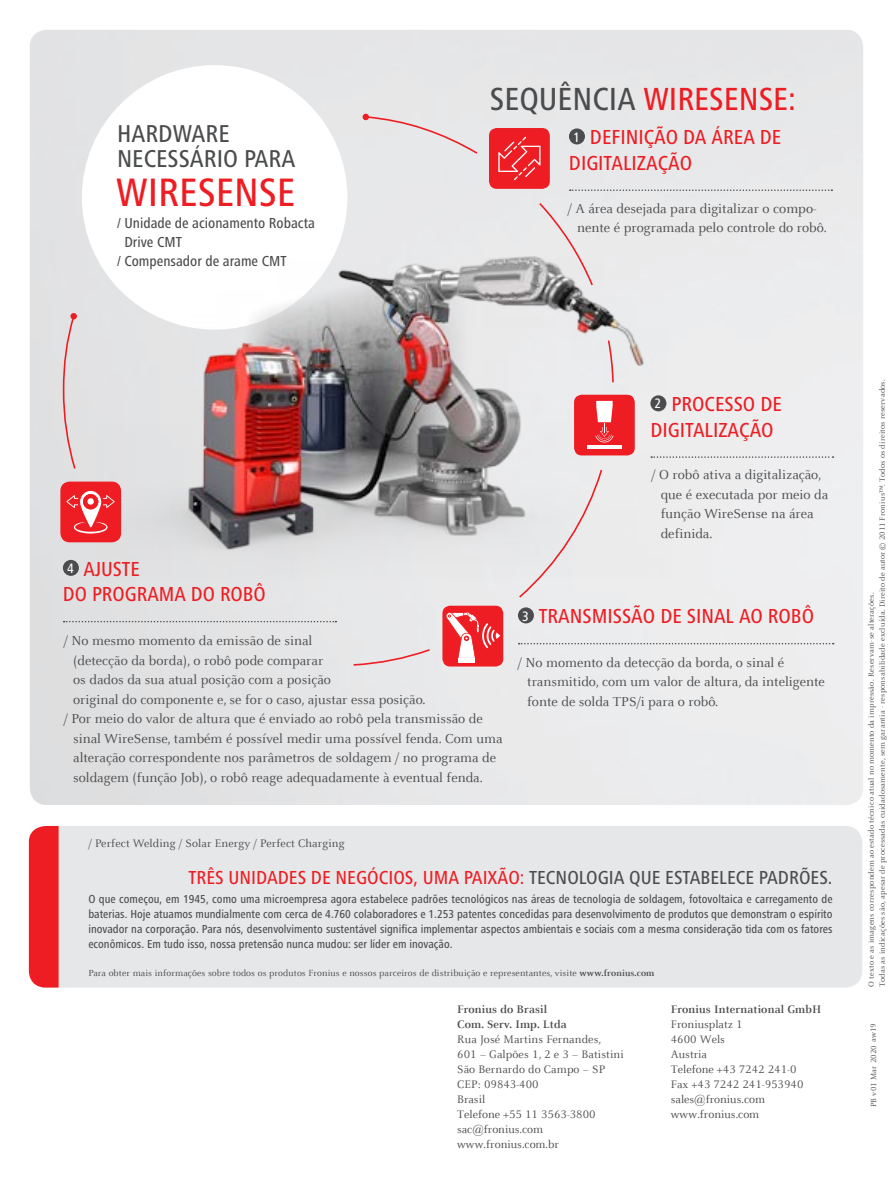
<style>
.page{position:relative;width:893px;height:1191px;background:#fff}
.page>*{position:absolute;margin:0;border:0;box-sizing:border-box;transform-origin:0 0}
.t1{font:500 condensed 41.1px "Frutiger Next LTW1 G";color:#ee1d23}
.t2{font:500 condensed 33.15px "Frutiger Next LTW1 G";color:#4b4c4d}
.t3{font:500 condensed 33.15px "Frutiger Next LTW1 G";color:#ee1d23}
.t4{font:500 condensed 25.2px/25.5px "Frutiger Next LTW1 G";color:#4b4c4d}
.t5{font:500 condensed 21px/25.5px "Frutiger Next LTW1 G";color:#ee1d23}
.t6{font:500 condensed 19.5px "Frutiger Next LTW1 G";color:#ee1d23}
.t7{font:500 condensed 15px "Frutiger Next LTW1 G";color:#4b4c4d}
.t8{font:14.25px/19.5px "Celeste Offc Pro";color:#4b4c4d}
.t9{font:500 condensed 12px/15px "Frutiger Next LTW1 G";color:#4b4c4d;text-align:justify}
.t10{font:12px/15px "Celeste Offc Pro";color:#4b4c4d}
.t11{font:700 12px/15px "Celeste Offc Pro";letter-spacing:.01em;color:#4b4c4d}
.t12{font:9.75px "Celeste Offc Pro";letter-spacing:.01em;color:#4b4c4d}
.t13{font:8.25px/11.2px "Celeste Offc Pro";letter-spacing:.02em;color:#4b4c4d}
.s1{color:#ee1d23}
.s2{font-size:14.1px;color:#fff}
.s3{color:#4b4c4d}
.s4{font-weight:700}
</style>
<div class="page">
<div style="left:59px;top:826px;width:803px;height:161px;background:#e6e7e9"></div>
<div style="left:29px;top:826px;width:30px;height:161px;background:#ee1d23"></div>
<img style="left:30px;top:30px;width:833px;height:775px">
<div style="left:82px;top:65px;width:265px;height:264px;background:#fff;border-radius:50%"></div>
<img style="left:97px;top:232px;width:574px;height:346px">
<svg style="left:62px;top:314px;width:15px;height:156px;background:#e2cccd"></svg>
<div style="left:70px;top:313px;width:7px;height:6px;background:#ee1d23;border-radius:50%"></div>
<svg style="left:363px;top:114px;width:116px;height:41px;background:#e7dedf"></svg>
<svg style="left:538px;top:201px;width:56px;height:86px;background:#dfd8da"></svg>
<svg style="left:607px;top:339px;width:8px;height:45px"></svg>
<div style="left:517px;top:468px;width:86px;height:131px;background:#eaebec"></div>
<svg style="left:352px;top:648px;width:80px;height:18px"></svg>
<div style="left:574px;top:395px;width:61px;height:60px;background:#ee1d23;border-radius:8px"></div>
<svg style="left:595px;top:401px;width:18px;height:41px"></svg>
<hr style="left:587px;top:445px;width:35px;height:4px;background:#fff">
<div style="left:60px;top:481px;width:61px;height:61px;background:#ee1d23;border-radius:9px"></div>
<svg style="left:66px;top:490px;width:49px;height:44px"></svg>
<div style="left:489px;top:128px;width:61px;height:61px;background:#ee1d23;border-radius:8px"></div>
<svg style="left:498px;top:137px;width:42px;height:43px"></svg>
<div style="left:442px;top:605px;width:61px;height:61px;background:#ee1d23;border-radius:8px"></div>
<svg style="left:446px;top:612px;width:54px;height:46px"></svg>
<hr style="left:458px;top:659px;width:17px;height:4px;background:#fff">
<svg style="left:570px;top:189px;width:262px;height:2px"></svg>
<div style="left:569px;top:128px;width:16px;height:16px;background:#4b4c4d;border-radius:50%"></div>
<svg style="left:64px;top:621px;width:272px;height:1px"></svg>
<div style="left:63px;top:560px;width:16px;height:16px;background:#4b4c4d;border-radius:50%"></div>
<svg style="left:519px;top:643px;width:315px;height:1px"></svg>
<div style="left:518px;top:607px;width:16px;height:16px;background:#4b4c4d;border-radius:50%"></div>
<svg style="left:651px;top:456px;width:182px;height:2px"></svg>
<div style="left:650px;top:395px;width:16px;height:16px;background:#4b4c4d;border-radius:50%"></div>
<h3 class="t4" style="left:117px;top:121px;width:177px">hardware necessário para</h3>
<h1 class="t1" style="left:116px;top:169px;width:181px">wiresense</h1>
<p class="t7" style="left:117px;top:214px;width:199px">/ Unidade de acionamento Robacta</p>
<p class="t7" style="left:124px;top:233px;width:59px">Drive CMT</p>
<p class="t7" style="left:117px;top:253px;width:171px">/ Compensador de arame CMT</p>
<h2 class="t2" style="left:490px;top:80px;width:171px">SEQUÊNCIA <span class="s1">WIRESENSE</span></h2>
<h2 class="t3" style="left:788px;top:80px;width:9px">:</h2>
<h3 class="t5" style="left:569px;top:125px;width:211px"><span class="s2">1</span> DEFINIÇÃO DA ÁREA DE<br>DI GITALIZAÇÃO</h3>
<p class="t8" style="left:577px;top:198px;width:251px;text-indent:-9px">/ A área desejada para digitalizar o compo&shy;nente é programada pelo controle do robô.</p>
<h3 class="t5" style="left:63px;top:556px;width:204px"><span class="s2">4</span> AJUSTE<br>DO PROGRAMA DO ROBÔ</h3>
<p class="t8" style="left:64px;top:631px;width:250px">/ No mesmo momento da emissão de sinal</p>
<p class="t8" style="left:73px;top:650px;width:252px">(detecção da borda), o robô pode comparar</p>
<p class="t8" style="left:73px;top:670px;width:259px">os dados da sua atual posição com a posição</p>
<p class="t8" style="left:73px;top:689px;width:354px">original do componente e, se for o caso, ajustar essa posição.</p>
<p class="t8" style="left:64px;top:709px;width:420px">/ Por meio do valor de altura que é enviado ao robô pela transmissão de</p>
<p class="t8" style="left:73px;top:728px;width:431px">sinal WireSense, também é possível medir uma possível fenda. Com uma</p>
<p class="t8" style="left:73px;top:748px;width:424px">alteração correspondente nos parâmetros de soldagem / no programa de</p>
<p class="t8" style="left:73px;top:767px;width:411px">soldagem (função Job), o robô reage adequadamente à eventual fenda.</p>
<h3 class="t5" style="left:650px;top:391px;width:130px"><span class="s2">2</span> PROCESSO DE<br>DI GITALIZAÇÃO</h3>
<p class="t8" style="left:661px;top:465px;width:169px;text-indent:-9px">/ O robô ativa a digitalização, que é executada por meio da função WireSense na área definida.</p>
<h3 class="t5" style="left:522px;top:603px;width:293px"><span class="s2">3</span> TRANS MISSÃO DE SINAL AO ROBÔ</h3>
<p class="t8" style="left:527px;top:652px;width:299px;text-indent:-9px">/ No momento da detecção da borda, o sinal é transmitido, com um valor de altura, da inteligente fonte de solda TPS/i para o robô.</p>
<p class="t10" style="left:88px;top:836px;width:258px">/ Perfect Welding / Solar Energy / Perfect Charging</p>
<h3 class="t6" style="left:188px;top:866px;width:646px">TRÊS UNIDADES DE NEGÓCIOS, UMA PAIXÃO: <span class="s3">TECNOLOGIA QUE ESTABELECE PADRÕES.</span></h3>
<p class="t9" style="left:88px;top:891px;width:746px">O que começou, em 1945, como uma microempresa agora estabelece padrões tecnológicos nas áreas de tecnologia de soldagem, fotovoltaica e carregamento de baterias. Hoje atuamos mundialmente com cerca de 4.760 colaboradores e 1.253 patentes concedidas para desenvolvimento de produtos que demonstram o espírito inovador na corporação. Para nós, desenvolvimento sustentável significa implementar aspectos ambientais e sociais com a mesma consideração tida com os fatores econômicos. Em tudo isso, nossa pretensão nunca mudou: ser líder em inovação.</p>
<p class="t12" style="left:88px;top:967px;width:568px">Para obter mais informações sobre todos os produtos Fronius e nossos parceiros de distribuição e representantes, visite <span class="s4">www.fronius.com</span></p>
<p class="t11" style="left:457px;top:1001px;width:111px">Fronius do Brasil<br>Com. Serv. Imp. Ltda</p>
<p class="t10" style="left:457px;top:1031px;width:168px">Rua José Martins Fernandes,<br>601 – Galpões 1, 2 e 3 – Batistini<br>São Bernardo do Campo – SP<br>CEP: 09843-400<br>Brasil<br>Telefone +55 11 3563-3800 sac@fronius.com www.fronius.com.br</p>
<p class="t11" style="left:671px;top:1001px;width:152px">Fronius International GmbH</p>
<p class="t10" style="left:671px;top:1016px;width:134px">Froniusplatz 1<br>4600 Wels<br>Austria<br>Telefone +43 7242 241-0<br>Fax +43 7242 241-953940 sales@fronius.com www.fronius.com</p>
<p class="t13" style="left:865px;top:986px;width:609px;rotate:-90deg">O texto e as imagens correspondem ao estado técnico atual no momento da impressão. Reservam-se alterações.<br>Todas as indicações são, apesar de processadas cuidadosamente, sem garantia - responsabilidade excluída. Direito de autor © 2011 Fronius™. Todos os direitos reservados.</p>
<p class="t13" style="left:868px;top:1107px;width:85px;rotate:-90deg">PB v01 Mar 2020 aw19</p>
</div>
